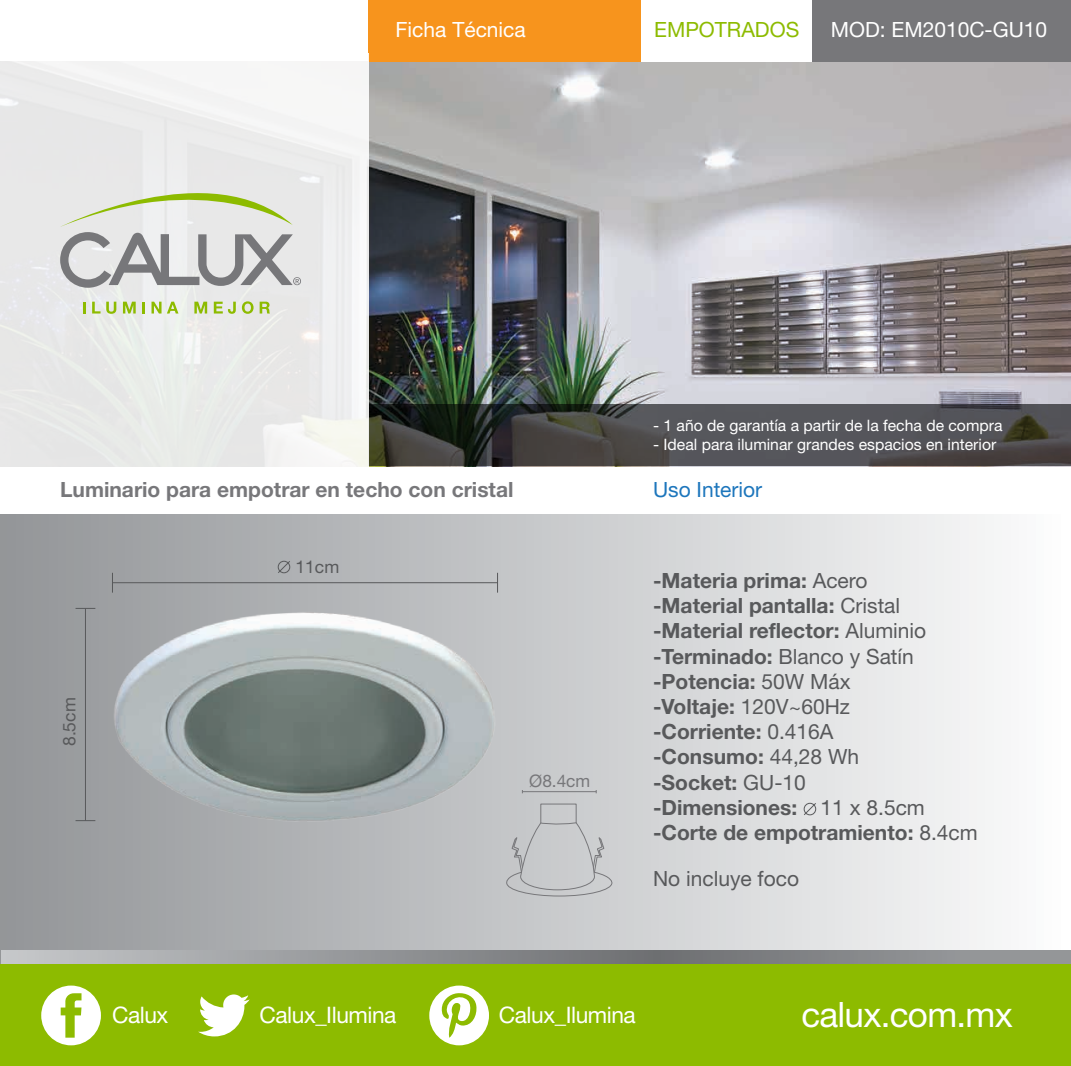
<style>
.page{position:relative;width:1071px;height:1066px;background:#fff}
.page>*{position:absolute;margin:0;border:0;box-sizing:border-box;transform-origin:0 0}
.t1{font:35px "Helvetica Neue";letter-spacing:-.02em;color:#fff}
.t2{font:22.75px "Helvetica Neue";letter-spacing:-.02em;color:#fff}
.t3{font:700 21px/25.2px "Helvetica Neue";color:#58595b}
.t4{font:700 21px "Helvetica Neue";color:#77777a}
.t5{font:21px "Helvetica Neue";color:#fff}
.t6{font:21px "Helvetica Neue";color:#58595b}
.t7{font:21px "Helvetica Neue";color:#1d76bc}
.t8{font:21px "Helvetica Neue";color:#8dbb00}
.t9{font:17.5px "Helvetica Neue";color:#58595b}
.t10{font:17.32px "Helvetica Neue";color:#77777a}
.t11{font:15.75px "Helvetica Neue";color:#fff}
.s1{font-weight:400}
</style>
<div class="page">
<img style="left:368px;top:61px;width:703px;height:343px">
<div style="left:1px;top:514px;width:1069px;height:450px;background:linear-gradient(to right,#929598,#fcfdfd)"></div>
<div style="left:368px;top:0;width:274px;height:61px;background:#f7941d"></div>
<div style="left:812px;top:0;width:259px;height:61px;background:#77777a"></div>
<svg style="left:1px;top:950px;width:1070px;height:14px;background:#919396"></svg>
<svg style="left:368px;top:404px;width:703px;height:62px;background:#474747"></svg>
<div style="left:0;top:54px;width:368px;height:417px;background:linear-gradient(to right,#e7e8e8,#f2f2f1)"></div>
<svg style="left:83px;top:301px;width:3px;height:12px"></svg>
<svg style="left:92px;top:301px;width:24px;height:13px"></svg>
<svg style="left:123px;top:301px;width:13px;height:12px"></svg>
<svg style="left:142px;top:301px;width:3px;height:12px"></svg>
<svg style="left:152px;top:301px;width:26px;height:12px"></svg>
<svg style="left:194px;top:301px;width:13px;height:12px"></svg>
<svg style="left:214px;top:301px;width:22px;height:13px"></svg>
<svg style="left:242px;top:301px;width:12px;height:13px"></svg>
<svg style="left:260px;top:301px;width:10px;height:12px"></svg>
<svg style="left:60px;top:152px;width:241px;height:136px;background:#d5d7d2"></svg>
<div style="left:0;top:964px;width:1071px;height:101px;background:#8dbb00"></div>
<svg style="left:41px;top:985px;width:60px;height:60px"></svg>
<svg style="left:198px;top:994px;width:52px;height:42px"></svg>
<svg style="left:429px;top:985px;width:60px;height:60px"></svg>
<img style="left:112px;top:608px;width:386px;height:219px">
<hr style="left:112px;top:582px;width:386px;height:1px;background:#58595b">
<svg style="left:112px;top:572px;width:1px;height:20px"></svg>
<svg style="left:497px;top:572px;width:1px;height:20px"></svg>
<hr style="left:85px;top:608px;width:1px;height:212px;background:#58595b">
<svg style="left:76px;top:608px;width:19px;height:1px"></svg>
<svg style="left:76px;top:820px;width:19px;height:1px"></svg>
<svg style="left:277px;top:560px;width:14px;height:14px"></svg>
<svg style="left:803px;top:801px;width:14px;height:15px"></svg>
<hr style="left:522px;top:791px;width:74px;height:1px;background:#77777a">
<svg style="left:505px;top:803px;width:108px;height:93px;background:#c4c5c7"></svg>
<p class="t5" style="left:396px;top:17px;width:132px">Ficha Técnica</p>
<p class="t5" style="left:831px;top:17px;width:218px">MOD: EM2010C-GU10</p>
<p class="t8" style="left:654px;top:17px;width:147px">EMPOTRADOS</p>
<p class="t11" style="left:653px;top:416px;width:351px">- 1 año de garantía a partir de la fecha de compra</p>
<p class="t11" style="left:653px;top:435px;width:345px">- Ideal para iluminar grandes espacios en interior</p>
<p class="t4" style="left:60px;top:476px;width:455px">Luminario para empotrar en techo con cristal</p>
<p class="t7" style="left:653px;top:477px;width:111px">Uso Interior</p>
<p class="t9" style="left:59px;top:746px;width:50px;rotate:-90deg">8.5cm</p>
<p class="t9" style="left:296px;top:556px;width:45px">11cm</p>
<p class="t10" style="left:529px;top:770px;width:63px">Ø8.4cm</p>
<p class="t3" style="left:653px;top:567px;width:326px">-Materia prima: <span class="s1">Acero<br></span>-Material pantalla: <span class="s1">Cristal </span>-Material reflector: <span class="s1">Aluminio </span>-Terminado: <span class="s1">Blanco y Satín </span>-Potencia: <span class="s1">50W Máx<br></span>-Voltaje: <span class="s1">120V~60Hz<br></span>-Corriente: <span class="s1">0.416A<br></span>-Consumo: <span class="s1">44,28 Wh<br></span>-Socket: <span class="s1">GU-10<br></span>-Dimensiones: <span class="s1">11 x 8.5cm </span>-Corte de empotramiento: <span class="s1">8.4cm</span></p>
<p class="t6" style="left:653px;top:866px;width:148px">No incluye foco</p>
<p class="t2" style="left:112px;top:1000px;width:58px">Calux</p>
<p class="t2" style="left:260px;top:1000px;width:138px">Calux_Ilumina</p>
<p class="t2" style="left:499px;top:1000px;width:138px">Calux_Ilumina</p>
<h1 class="t1" style="left:801px;top:993px;width:213px">calux.com.mx</h1>
</div>
